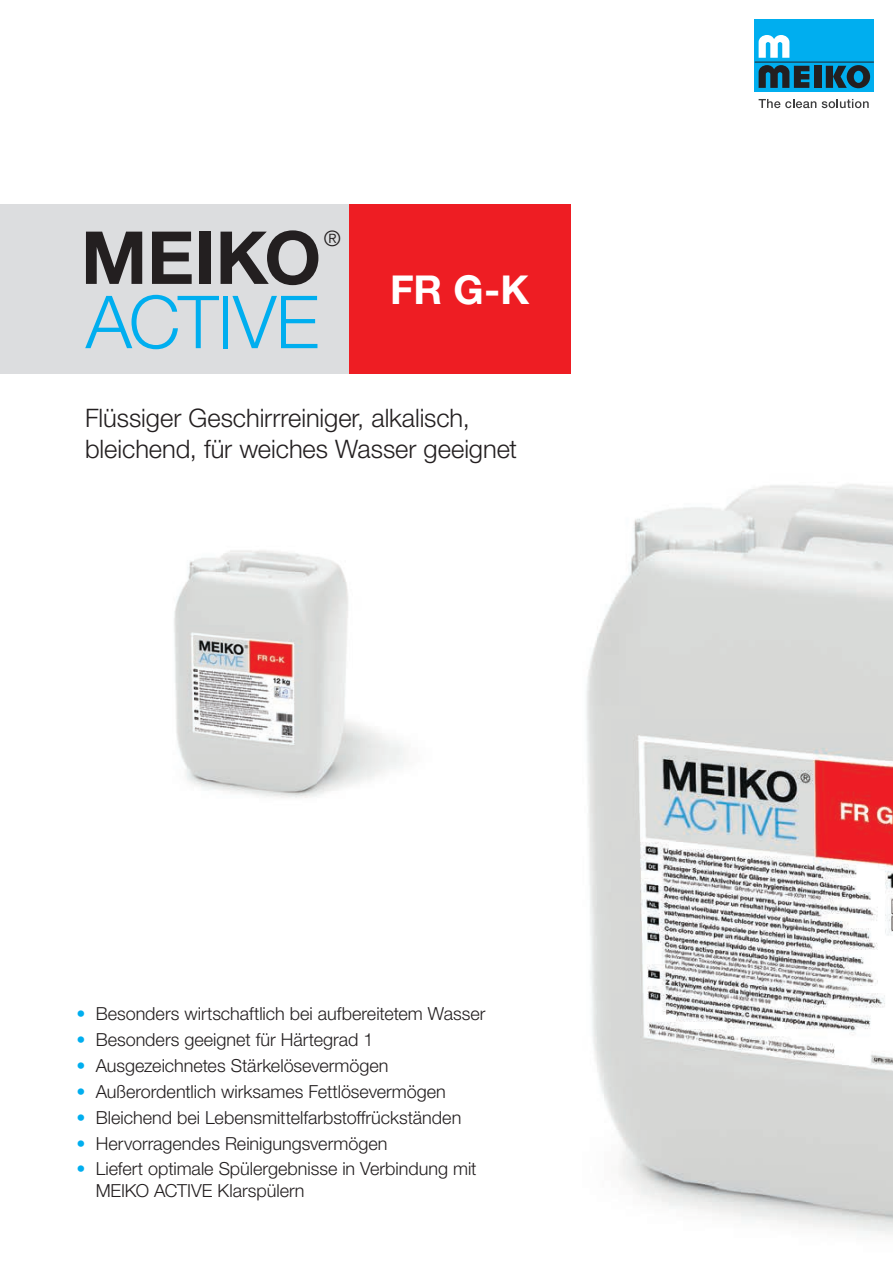
<style>
.page{position:relative;width:893px;height:1263px;background:#fff}
.page>*{position:absolute;margin:0;border:0;box-sizing:border-box;transform-origin:0 0}
.t1{font:300 73.2px/64.2px "Helvetica Neue LTW1 G";letter-spacing:-.015em;color:#00aeef}
.t2{font:300 25.5px/30.6px "Helvetica Neue LTW1 G";letter-spacing:-.005em;color:#231f20}
.t3{font:300 21.3px "Helvetica Neue LTW1 G";color:#231f20}
.t4{font:300 18px/21.6px "Helvetica Neue LTW1 G";color:#231f20}
.s1{font-weight:700;color:#231f20}
.s2{color:#00aeef}
</style>
<div class="page">
<img style="left:181px;top:57px;width:712px;height:1178px">
<img style="left:174px;top:409px;width:316px;height:462px">
<div style="left:755px;top:19px;width:119px;height:73px;background:#00aeef"></div>
<div style="left:814px;top:66px;width:7px;height:22px;background:#231f20"></div>
<svg style="left:826px;top:65px;width:44px;height:23px"></svg>
<hr style="left:755px;top:62px;width:119px;height:1px;background:#231f20">
<svg style="left:759px;top:35px;width:30px;height:23px"></svg>
<svg style="left:759px;top:65px;width:50px;height:23px"></svg>
<svg style="left:759px;top:99px;width:57px;height:9px"></svg>
<svg style="left:822px;top:99px;width:47px;height:9px"></svg>
<div style="left:0;top:205px;width:349px;height:169px;background:#dcdddf"></div>
<div style="left:349px;top:205px;width:221px;height:169px;background:#ee1d23"></div>
<p class="t3" style="left:324px;top:225px;width:19px">®</p>
<h1 class="t1" style="left:81px;top:225px;width:450px"><span class="s1">MEIKO</span> <sub>FR</sub> <sub>G-K<br></sub>ACTIVE</h1>
<h2 class="t2" style="left:85px;top:403px;width:434px">Flüssiger Geschirrreiniger, alkalisch, bleichend, für weiches Wasser geeignet</h2>
<p class="t4" style="left:77px;top:1003px;width:410px"><span class="s2">•</span> Besonders wirtschaftlich bei aufbereitetem Wasser</p>
<p class="t4" style="left:77px;top:1029px;width:298px"><span class="s2">•</span> Besonders geeignet für Härtegrad 1</p>
<p class="t4" style="left:77px;top:1055px;width:314px"><span class="s2">•</span> Ausgezeichnetes Stärkelösevermögen</p>
<p class="t4" style="left:77px;top:1080px;width:371px"><span class="s2">•</span> Außerordentlich wirksames Fettlösevermögen</p>
<p class="t4" style="left:77px;top:1106px;width:386px"><span class="s2">•</span> Bleichend bei Lebensmittelfarbstoffrückständen</p>
<p class="t4" style="left:77px;top:1132px;width:312px"><span class="s2">•</span> Hervorragendes Reinigungsvermögen</p>
<p class="t4" style="left:96px;top:1158px;width:382px;text-indent:-19px"><span class="s2">•</span> Liefert optimale Spülergebnisse in Verbindung mit<br>MEIKO ACTIVE Klarspülern</p>
</div>
